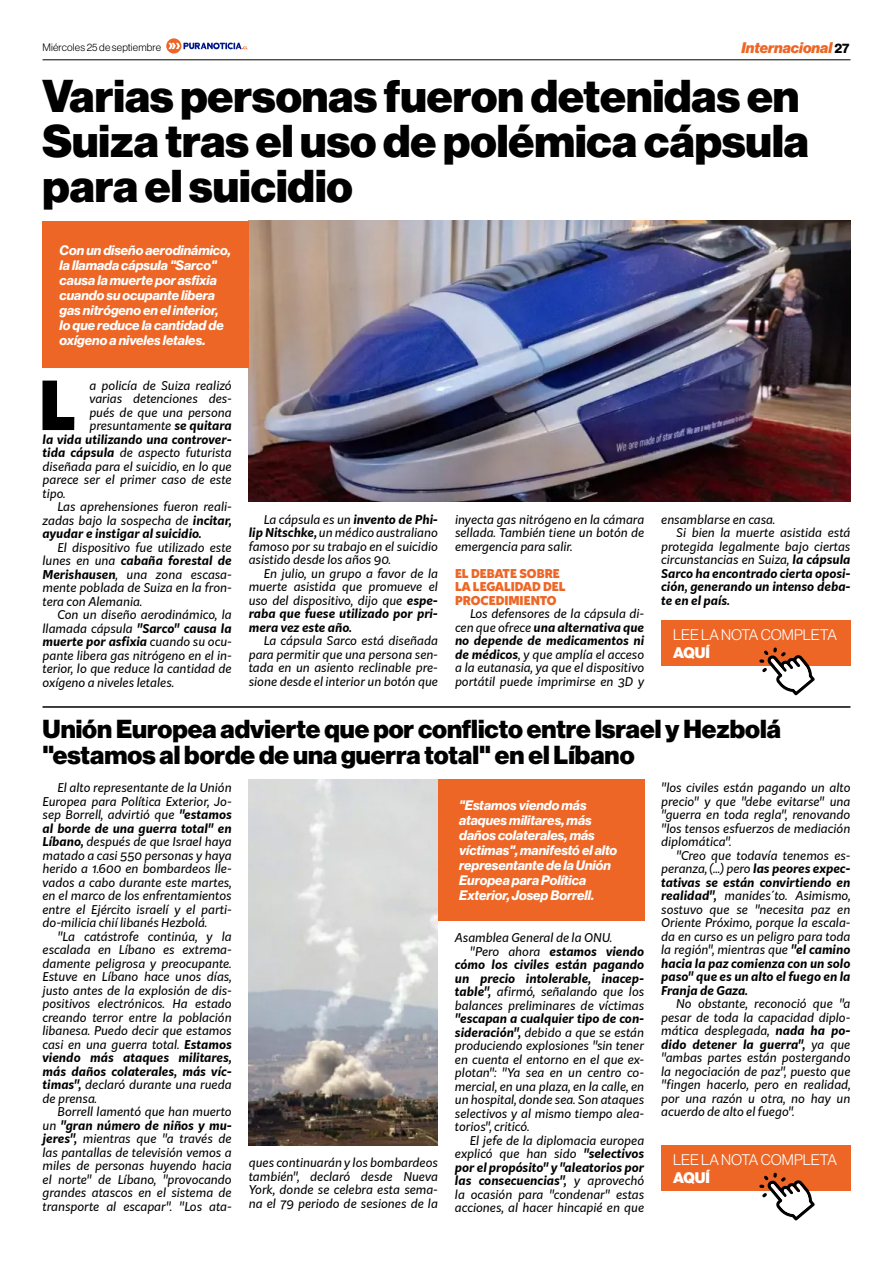
<style>
.page{position:relative;width:893px;height:1263px;background:#fff}
.page>*{position:absolute;margin:0;border:0;box-sizing:border-box;transform-origin:0 0}
.t1{font:900 66.3px "Kit Sans";color:#000}
.t2{font:45px/45px "N Haas Grotesk DS Pro 95 Blk";color:#000}
.t3{font:25.5px/25.5px "N Haas Grotesk DS Pro 95 Blk";color:#000}
.t4{font:15px "N Haas Grotesk DS Pro 45 Lt";color:#fff}
.t5{font:15px "N Haas Grotesk DS Pro 96 Blk It";color:#ed6626}
.t6{font:15px "N Haas Grotesk DS Pro 95 Blk";color:#fff}
.t7{font:13.5px/15px "N Haas Grotesk DS Pro 76 Bd It";color:#fff}
.t8{font:italic 12px/13.5px "Kit Sans";color:#000;text-align:justify}
.t9{font:italic 700 12px "Kit Sans";color:#000}
.t10{font:900 12px/13.5px "Kit Sans";color:#ed6626}
.t11{font:10.5px "N Haas Grotesk DS Pro 45 Lt";letter-spacing:.015em;color:#000}
.s1{font-family:"N Haas Grotesk DS Pro 75 Bd";font-size:13.5px;color:#000}
.s2{font-weight:700}
.s3{font-weight:400}
</style>
<div class="page">
<hr style="left:43px;top:706px;width:807px;height:2px;background:#000">
<hr style="left:43px;top:59px;width:807px;height:1px;background:#000">
<img style="left:249px;top:221px;width:601px;height:281px">
<div style="left:43px;top:221px;width:206px;height:147px;background:#ed6626"></div>
<svg style="left:166px;top:38px;width:82px;height:16px"></svg>
<img style="left:249px;top:779px;width:189px;height:366px">
<div style="left:438px;top:779px;width:206px;height:142px;background:#ed6626"></div>
<div style="left:661px;top:620px;width:189px;height:46px;background:#ed6626"></div>
<svg style="left:759px;top:647px;width:56px;height:48px"></svg>
<div style="left:661px;top:1145px;width:189px;height:46px;background:#ed6626"></div>
<svg style="left:759px;top:1172px;width:56px;height:49px"></svg>
<p class="t11" style="left:43px;top:41px;width:120px">Miércoles 25 de septiembre</p>
<p class="t5" style="left:742px;top:39px;width:110px">Internacional <span class="s1">27</span></p>
<h2 class="t2" style="left:43px;top:74px;width:768px">Varias personas fueron detenidas en<br>Suiza tras el uso de polémica cápsula para el suicidio</h2>
<p class="t7" style="left:60px;top:243px;width:173px">Con un diseño aerodinámico, la llamada cápsula "Sarco" causa la muerte por asfixia cuando su ocupante libera gas nitrógeno en el interior, lo que reduce la cantidad de oxígeno a niveles letales.</p>
<h1 class="t1" style="left:39px;top:345px;width:39px">L</h1>
<p class="t8" style="left:89px;top:378px;width:144px">a policía de Suiza realizó</p>
<p class="t8" style="left:89px;top:391px;width:144px">varias detenciones des-</p>
<p class="t8" style="left:89px;top:405px;width:144px">pués de que una persona</p>
<p class="t8" style="left:89px;top:418px;width:144px">presuntamente <span class="s2">se quitara</span></p>
<p class="t9" style="left:43px;top:429px;width:191px">la vida utilizando una controver-</p>
<p class="t8" style="left:43px;top:445px;width:191px"><span class="s2">tida cápsula</span> de aspecto futurista</p>
<p class="t8" style="left:43px;top:459px;width:191px">diseñada para el suicidio, en lo que</p>
<p class="t8" style="left:43px;top:472px;width:191px">parece ser el primer caso de este</p>
<p class="t8" style="left:43px;top:486px;width:25px">tipo.</p>
<p class="t8" style="left:58px;top:499px;width:176px">Las aprehensiones fueron reali-</p>
<p class="t8" style="left:43px;top:513px;width:191px">zadas bajo la sospecha de <span class="s2">incitar,</span></p>
<p class="t9" style="left:43px;top:523px;width:161px">ayudar e instigar al suicidio.</p>
<p class="t8" style="left:43px;top:540px;width:191px;text-indent:15px">El dispositivo fue utilizado este lunes en una <span class="s2">cabaña forestal de Merishausen</span>, una zona escasa&shy;mente poblada de Suiza en la fron&shy;tera con Alemania.</p>
<p class="t8" style="left:43px;top:607px;width:191px;text-indent:15px">Con un diseño aerodinámico, la llamada cápsula <span class="s2">"Sarco" causa la muerte por asfixia</span> cuando su ocu&shy;pante libera gas nitrógeno en el in&shy;terior, lo que reduce la cantidad de oxígeno a niveles letales.</p>
<p class="t8" style="left:249px;top:512px;width:191px;text-indent:15px">La cápsula es un <span class="s2">invento de Phi&shy;lip Nitschke,</span> un médico australiano famoso por su trabajo en el suicidio asistido desde los años 90.</p>
<p class="t8" style="left:249px;top:566px;width:191px;text-indent:15px">En julio, un grupo a favor de la muerte asistida que promueve el uso del dispositivo, dijo que <span class="s2">espe&shy;raba que fuese utilizado por pri&shy;mera vez este año.</span></p>
<p class="t8" style="left:249px;top:633px;width:191px;text-indent:15px">La cápsula Sarco está diseñada para permitir que una persona sen&shy;tada en un asiento reclinable pre&shy;sione desde el interior un botón que</p>
<p class="t8" style="left:455px;top:512px;width:191px">inyecta gas nitrógeno en la cámara sellada. También tiene un botón de emergencia para salir.</p>
<p class="t10" style="left:455px;top:565px;width:112px">EL DEBATE SOBRE<br>LA LEGALIDAD DEL<br>PROCEDIMIENTO</p>
<p class="t8" style="left:455px;top:606px;width:191px;text-indent:15px">Los defensores de la cápsula di&shy;cen que ofrece <span class="s2">una alternativa que no depende de medicamentos ni de médicos</span>, y que amplía el acceso a la eutanasia, ya que el dispositivo portátil puede imprimirse en 3D y</p>
<p class="t8" style="left:661px;top:512px;width:116px">ensamblarse en casa.</p>
<p class="t8" style="left:676px;top:525px;width:176px">Si bien la muerte asistida está</p>
<p class="t8" style="left:661px;top:539px;width:191px">protegida legalmente bajo ciertas</p>
<p class="t8" style="left:661px;top:552px;width:191px">circunstancias en Suiza, <span class="s2">la cápsula</span></p>
<p class="t9" style="left:661px;top:563px;width:191px">Sarco ha encontrado cierta oposi-</p>
<p class="t9" style="left:661px;top:576px;width:191px">ción, generando un intenso deba-</p>
<p class="t9" style="left:661px;top:590px;width:70px">te en el país.</p>
<p class="t4" style="left:673px;top:626px;width:165px">LEE LA NOTA COMPLETA</p>
<p class="t6" style="left:673px;top:644px;width:38px">AQUÍ</p>
<h3 class="t3" style="left:43px;top:717px;width:740px">Unión Europea advierte que por conflicto entre Israel y Hezbolá "estamos al borde de una guerra total" en el Líbano</h3>
<p class="t8" style="left:43px;top:780px;width:191px;text-indent:15px">El alto representante de la Unión Europea para Política Exterior, Jo&shy;sep Borrell, advirtió que <span class="s2">"estamos al borde de una guerra total" en Líbano,</span> después de que Israel haya matado a casi 550 personas y haya herido a 1.600 en bombardeos lle&shy;vados a cabo durante este martes, en el marco de los enfrentamientos entre el Ejército israelí y el parti&shy;do-milicia chií libanés Hezbolá.</p>
<p class="t8" style="left:43px;top:929px;width:191px;text-indent:15px">"La catástrofe continúa, y la escalada en Líbano es extrema&shy;damente peligrosa y preocupante.<br>Estuve en Líbano hace unos días, justo antes de la explosión de dis&shy;positivos electrónicos. Ha estado creando terror entre la población libanesa. Puedo decir que estamos casi en una guerra total. <span class="s2">Estamos viendo más ataques militares, más daños colaterales, más víc&shy;timas",</span> declaró durante una rueda de prensa.</p>
<p class="t8" style="left:43px;top:1104px;width:191px;text-indent:15px">Borrell lamentó que han muerto un <span class="s2">"gran número de niños y mu&shy;jeres",</span> mientras que "a través de las pantallas de televisión vemos a miles de personas huyendo hacia el norte" de Líbano, "provocando grandes atascos en el sistema de transporte al escapar". "Los ata-</p>
<p class="t8" style="left:249px;top:1155px;width:191px">ques continuarán y los bombardeos también", declaró desde Nueva York, donde se celebra esta sema&shy;na el 79 periodo de sesiones de la</p>
<p class="t7" style="left:459px;top:798px;width:160px">"Estamos viendo más ataques militares, más daños colaterales, más víctimas", manifestó el alto representante de la Unión<br>Europea para Política<br>Exterior, Josep Borrell.</p>
<p class="t8" style="left:455px;top:930px;width:159px">Asamblea General de la ONU.</p>
<p class="t9" style="left:470px;top:941px;width:176px"><span class="s3">"Pero ahora</span> estamos viendo</p>
<p class="t9" style="left:455px;top:955px;width:191px">cómo los civiles están pagando</p>
<p class="t9" style="left:455px;top:968px;width:191px">un precio intolerable, inacep-</p>
<p class="t8" style="left:455px;top:984px;width:191px"><span class="s2">table",</span> afirmó, señalando que los</p>
<p class="t8" style="left:455px;top:998px;width:191px">balances preliminares de víctimas</p>
<p class="t8" style="left:455px;top:1011px;width:191px"><span class="s2">"escapan a cualquier tipo de con&shy;sideración",</span> debido a que se están produciendo explosiones "sin tener en cuenta el entorno en el que ex&shy;plotan": "Ya sea en un centro co&shy;mercial, en una plaza, en la calle, en un hospital, donde sea. Son ataques selectivos y al mismo tiempo alea&shy;torios", criticó.</p>
<p class="t8" style="left:455px;top:1133px;width:191px;text-indent:15px">El jefe de la diplomacia europea explicó que han sido <span class="s2">"selectivos por el propósito" y "aleatorios por las consecuencias",</span> y aprovechó la ocasión para "condenar" estas acciones, al hacer hincapié en que</p>
<p class="t8" style="left:661px;top:780px;width:191px">"los civiles están pagando un alto precio" y que "debe evitarse" una "guerra en toda regla", renovando "los tensos esfuerzos de mediación diplomática".</p>
<p class="t8" style="left:661px;top:848px;width:191px;text-indent:15px">"Creo que todavía tenemos es&shy;peranza, (...) pero <span class="s2">las peores expec&shy;tativas se están convirtiendo en realidad",</span> manides´to. Asimismo, sostuvo que se "necesita paz en Oriente Próximo, porque la escala&shy;da en curso es un peligro para toda la región", mientras que <span class="s2">"el camino hacia la paz comienza con un solo paso" que es un alto el fuego en la Franja de Gaza.</span></p>
<p class="t8" style="left:661px;top:996px;width:191px;text-indent:15px">No obstante, reconoció que "a pesar de toda la capacidad diplo&shy;mática desplegada, <span class="s2">nada ha po&shy;dido detener la guerra",</span> ya que "ambas partes están postergando la negociación de paz", puesto que "fingen hacerlo, pero en realidad, por una razón u otra, no hay un acuerdo de alto el fuego".</p>
<p class="t4" style="left:673px;top:1151px;width:165px">LEE LA NOTA COMPLETA</p>
<p class="t6" style="left:673px;top:1169px;width:38px">AQUÍ</p>
</div>
